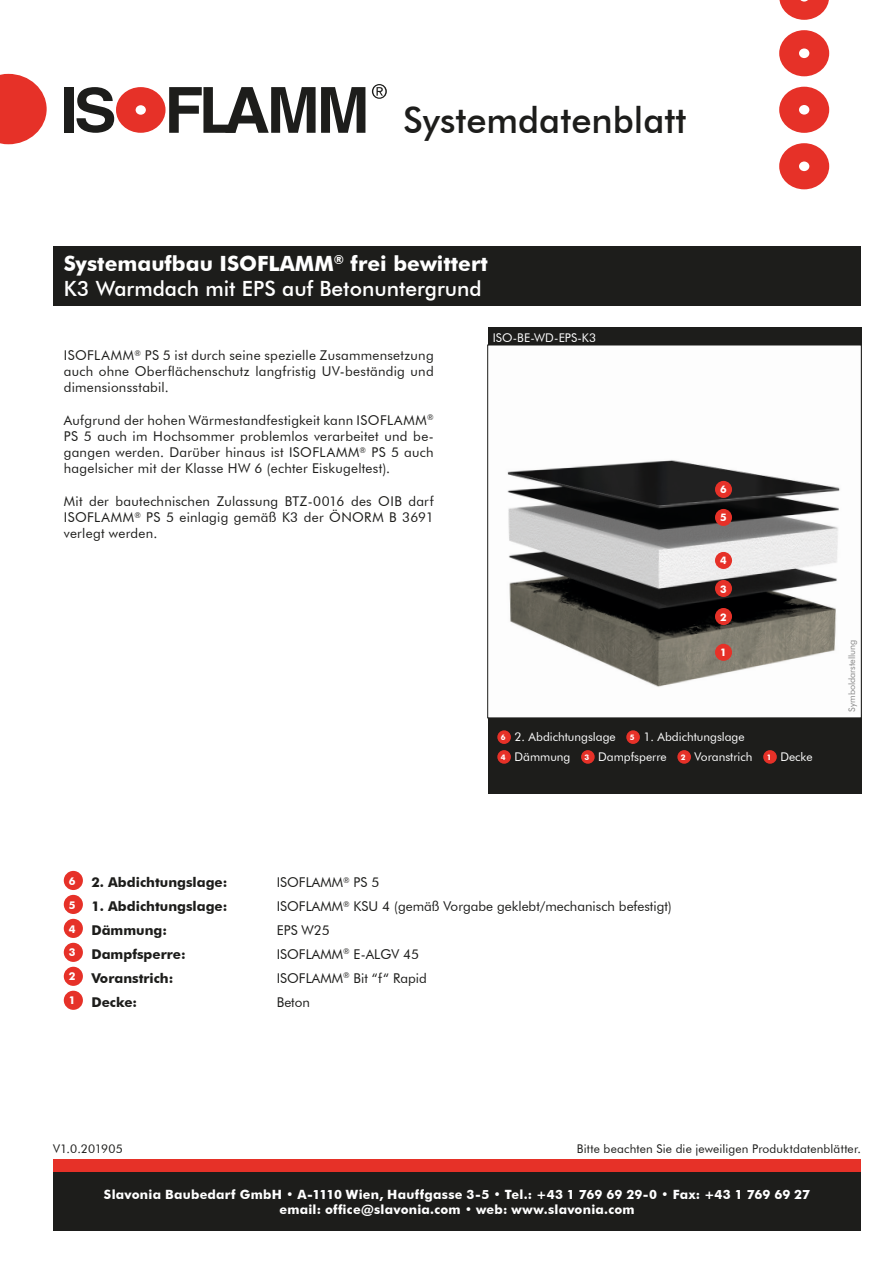
<style>
.page{position:relative;width:893px;height:1263px;background:#fff}
.page>*{position:absolute;margin:0;border:0;box-sizing:border-box;transform-origin:0 0}
.t1{font:500 36.15px "Futura BT";color:#1d1d1b}
.t2{font:500 21px/25.2px "Futura BT";color:#fff}
.t3{font:13.5px/16.2px "Futura BT";letter-spacing:.015em;color:#1d1d1b;text-align:justify}
.t4{font:700 13.5px "Futura BT";color:#1d1d1b}
.t5{font:700 12.75px/15.3px "Futura BT";letter-spacing:.02em;color:#fff;text-align:center}
.t6{font:12px/19.8px "Futura BT";color:#fff}
.t7{font:12px "Futura BT";letter-spacing:.015em;color:#1d1d1b}
.t8{font:700 10.5px "Futura BT";color:#fff}
.t9{font:9px "Futura BT";color:#878787}
.s1{font-weight:700}
.s2{font-weight:700;font-size:7.65px}
</style>
<div class="page">
<div style="left:53px;top:1171px;width:808px;height:60px;background:#1d1d1b"></div>
<div style="left:53px;top:1159px;width:808px;height:12px;background:#e63128"></div>
<div style="left:487px;top:327px;width:374px;height:466px;background:#1d1d1b"></div>
<div style="left:53px;top:246px;width:808px;height:59px;background:#1d1d1b"></div>
<div style="left:64px;top:871px;width:19px;height:19px;background:#e63128;border-radius:50%"></div>
<div style="left:64px;top:895px;width:19px;height:19px;background:#e63128;border-radius:50%"></div>
<div style="left:64px;top:919px;width:19px;height:19px;background:#e63128;border-radius:50%"></div>
<div style="left:64px;top:943px;width:19px;height:19px;background:#e63128;border-radius:50%"></div>
<div style="left:64px;top:967px;width:19px;height:19px;background:#e63128;border-radius:50%"></div>
<div style="left:64px;top:991px;width:19px;height:19px;background:#e63128;border-radius:50%"></div>
<svg style="left:779px;top:0;width:50px;height:20px"></svg>
<svg style="left:779px;top:30px;width:50px;height:46px"></svg>
<svg style="left:779px;top:87px;width:50px;height:46px"></svg>
<svg style="left:779px;top:143px;width:50px;height:46px"></svg>
<div style="left:64px;top:87px;width:9px;height:46px;background:#1d1d1b"></div>
<svg style="left:77px;top:87px;width:288px;height:46px"></svg>
<svg style="left:372px;top:84px;width:15px;height:15px"></svg>
<svg style="left:0;top:74px;width:47px;height:70px"></svg>
<svg style="left:487px;top:345px;width:375px;height:373px"></svg>
<div style="left:715px;top:644px;width:17px;height:17px;background:#e63128;border-radius:50%"></div>
<div style="left:715px;top:608px;width:17px;height:17px;background:#e63128;border-radius:50%"></div>
<div style="left:497px;top:730px;width:14px;height:14px;background:#e63128;border-radius:50%"></div>
<div style="left:626px;top:730px;width:14px;height:14px;background:#e63128;border-radius:50%"></div>
<div style="left:497px;top:750px;width:14px;height:14px;background:#e63128;border-radius:50%"></div>
<div style="left:581px;top:750px;width:14px;height:14px;background:#e63128;border-radius:50%"></div>
<div style="left:677px;top:750px;width:14px;height:14px;background:#e63128;border-radius:50%"></div>
<div style="left:763px;top:750px;width:14px;height:14px;background:#e63128;border-radius:50%"></div>
<div style="left:715px;top:481px;width:17px;height:17px;background:#e63128;border-radius:50%"></div>
<div style="left:715px;top:509px;width:17px;height:17px;background:#e63128;border-radius:50%"></div>
<div style="left:715px;top:552px;width:17px;height:17px;background:#e63128;border-radius:50%"></div>
<div style="left:715px;top:580px;width:17px;height:17px;background:#e63128;border-radius:50%"></div>
<h1 class="t1" style="left:403px;top:98px;width:285px">Systemdatenblatt</h1>
<h2 class="t2" style="left:64px;top:251px;width:426px"><span class="s1">Systemaufbau ISOFLAMM</span><sup>®</sup> <span class="s1">frei bewittert<br></span>K3 Warmdach mit EPS auf Betonuntergrund</h2>
<p class="t3" style="left:64px;top:347px;width:371px">ISOFLAMM<sup>®</sup> PS 5 ist durch seine spezielle Zusammensetzung auch ohne Oberflächenschutz langfristig UV-beständig und dimensionsstabil.</p>
<p class="t3" style="left:64px;top:412px;width:371px">Aufgrund der hohen Wärmestandfestigkeit kann ISOFLAMM<sup>® </sup>PS 5 auch im Hochsommer problemlos verarbeitet und be&shy;gangen werden. Darüber hinaus ist ISOFLAMM<sup>®</sup> PS 5 auch hagelsicher mit der Klasse HW 6 (echter Eiskugeltest).</p>
<p class="t3" style="left:64px;top:493px;width:371px">Mit der bautechnischen Zulassung BTZ-0016 des OIB darf ISOFLAMM<sup>®</sup> PS 5 einlagig gemäß K3 der ÖNORM B 3691 verlegt werden.</p>
<p class="t6" style="left:493px;top:327px;width:105px">ISO-BE-WD-EPS-K3</p>
<p class="t8" style="left:720px;top:483px;width:8px">6</p>
<p class="t8" style="left:720px;top:511px;width:8px">5</p>
<p class="t8" style="left:720px;top:554px;width:8px">4</p>
<p class="t8" style="left:720px;top:582px;width:8px">3</p>
<p class="t8" style="left:720px;top:610px;width:8px">2</p>
<p class="t8" style="left:720px;top:646px;width:8px">1</p>
<p class="t6" style="left:501px;top:727px;width:313px"><span class="s2">6</span> 2. Abdichtungslage <span class="s2">5</span> 1. Abdichtungslage<br><span class="s2">4</span> Dämmung <span class="s2">3</span> Dampfsperre <span class="s2">2</span> Voranstrich <span class="s2">1</span> Decke</p>
<p class="t9" style="left:846px;top:712px;width:74px;rotate:-90deg">Symboldarstellung</p>
<p class="t4" style="left:69px;top:874px;width:160px"><sup>6</sup> 2. Abdichtungslage:</p>
<p class="t3" style="left:277px;top:874px;width:104px">ISOFLAMM<sup>®</sup> PS 5</p>
<p class="t4" style="left:69px;top:898px;width:160px"><sup>5</sup> 1. Abdichtungslage:</p>
<p class="t3" style="left:277px;top:898px;width:396px">ISOFLAMM<sup>®</sup> KSU 4 (gemäß Vorgabe geklebt/mechanisch befestigt)</p>
<p class="t4" style="left:69px;top:922px;width:100px"><sup>4</sup> Dämmung:</p>
<p class="t3" style="left:277px;top:922px;width:55px">EPS W25</p>
<p class="t4" style="left:69px;top:946px;width:118px"><sup>3</sup> Dampfsperre:</p>
<p class="t3" style="left:277px;top:946px;width:144px">ISOFLAMM<sup>®</sup> E-ALGV 45</p>
<p class="t4" style="left:69px;top:970px;width:106px"><sup>2</sup> Voranstrich:</p>
<p class="t3" style="left:277px;top:970px;width:151px">ISOFLAMM<sup>®</sup> Bit “f“ Rapid</p>
<p class="t4" style="left:69px;top:994px;width:70px"><sup>1</sup> Decke:</p>
<p class="t3" style="left:277px;top:994px;width:35px">Beton</p>
<p class="t7" style="left:53px;top:1142px;width:71px">V1.0.201905</p>
<p class="t7" style="left:577px;top:1142px;width:286px">Bitte beachten Sie die jeweiligen Produktdatenblätter.</p>
<p class="t5" style="left:104px;top:1186px;width:708px">Slavonia Baubedarf GmbH • A-1110 Wien, Hauffgasse 3-5 • Tel.: +43 1 769 69 29-0 • Fax: +43 1 769 69 27 email: office@slavonia.com • web: www.slavonia.com</p>
</div>
